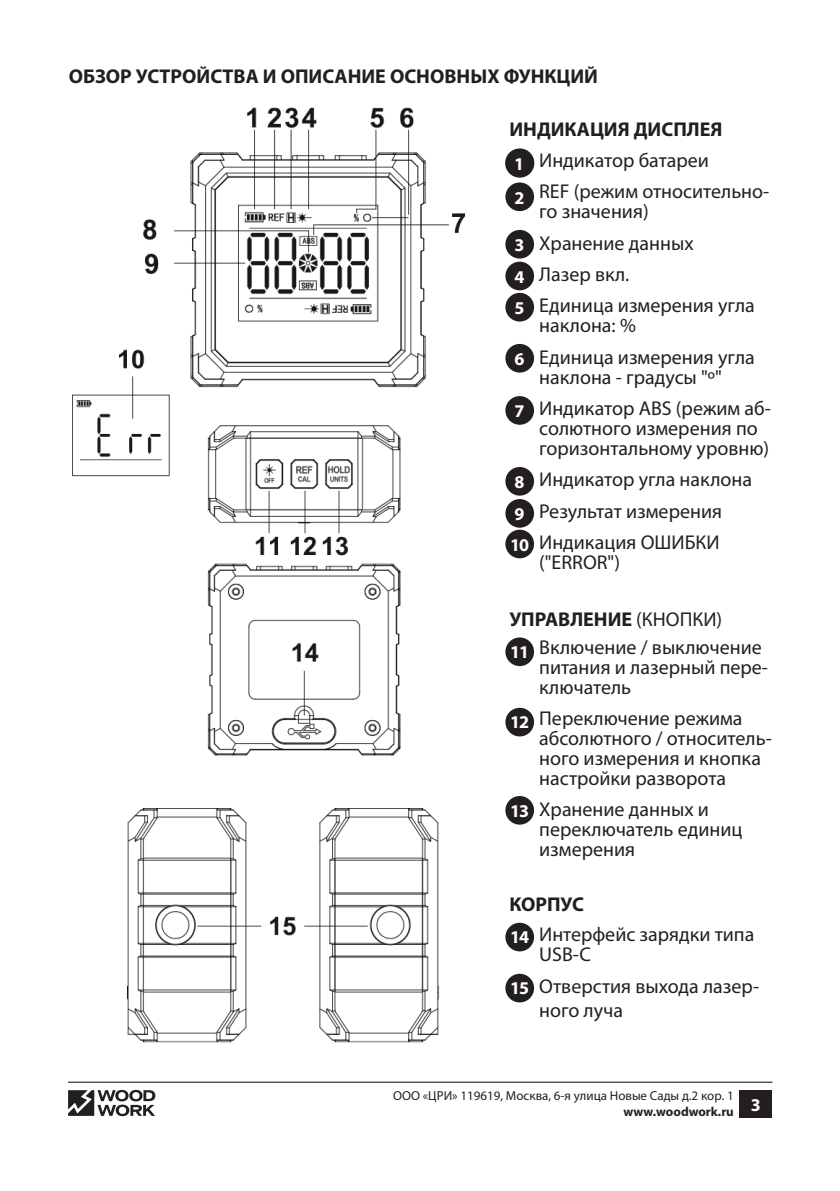
<style>
.page{position:relative;width:840px;height:1191px;background:#fff}
.page>*{position:absolute;margin:0;border:0;box-sizing:border-box;transform-origin:0 0}
.t1{font:20px/20px "Myriad Pro";color:#231f20}
.t2{font:700 20px "Myriad Pro";color:#231f20}
.t3{font:700 18px/31.4px "Myriad Pro";letter-spacing:-.05em;color:#fff}
.t4{font:13px "Myriad Pro";color:#231f20}
.t5{font:700 13px "Myriad Pro";color:#231f20}
.s1{font-weight:400}
</style>
<div class="page">
<div style="left:739px;top:1090px;width:32px;height:27px;background:#231f20"></div>
<hr style="left:68px;top:1081px;width:704px;height:1px;background:#040503">
<svg style="left:68px;top:1089px;width:87px;height:27px"></svg>
<div style="left:505px;top:148px;width:29px;height:30px;background:#231f20;border-radius:50%"></div>
<div style="left:505px;top:182px;width:28px;height:29px;background:#231f20;border-radius:50%"></div>
<div style="left:505px;top:230px;width:28px;height:28px;background:#231f20;border-radius:50%"></div>
<div style="left:505px;top:262px;width:28px;height:28px;background:#231f20;border-radius:50%"></div>
<div style="left:505px;top:293px;width:28px;height:28px;background:#231f20;border-radius:50%"></div>
<div style="left:505px;top:344px;width:28px;height:28px;background:#231f20;border-radius:50%"></div>
<div style="left:505px;top:396px;width:28px;height:29px;background:#231f20;border-radius:50%"></div>
<div style="left:505px;top:467px;width:28px;height:28px;background:#231f20;border-radius:50%"></div>
<div style="left:505px;top:499px;width:28px;height:29px;background:#231f20;border-radius:50%"></div>
<div style="left:505px;top:529px;width:28px;height:29px;background:#231f20;border-radius:50%"></div>
<div style="left:505px;top:637px;width:28px;height:29px;background:#231f20;border-radius:50%"></div>
<div style="left:505px;top:708px;width:28px;height:28px;background:#231f20;border-radius:50%"></div>
<div style="left:505px;top:796px;width:28px;height:28px;background:#231f20;border-radius:50%"></div>
<div style="left:505px;top:922px;width:28px;height:29px;background:#231f20;border-radius:50%"></div>
<div style="left:505px;top:973px;width:28px;height:29px;background:#231f20;border-radius:50%"></div>
<img style="left:72px;top:107px;width:394px;height:936px">
<p class="t2" style="left:69px;top:63px;width:530px">ОБЗОР УСТРОЙСТВА И ОПИСАНИЕ ОСНОВНЫХ ФУНКЦИЙ</p>
<p class="t2" style="left:509px;top:116px;width:215px">ИНДИКАЦИЯ ДИСПЛЕЯ</p>
<p class="t3" style="left:514px;top:146px;width:12px;line-height:33.8px">1<br>2</p>
<p class="t3" style="left:514px;top:229px;width:11px;text-align:justify">3<br>4<br>5</p>
<p class="t3" style="left:514px;top:343px;width:11px">6</p>
<p class="t3" style="left:514px;top:395px;width:11px">7</p>
<p class="t3" style="left:509px;top:465px;width:21px">8<br>9<br>10</p>
<p class="t1" style="left:539px;top:144px;width:231px;line-height:31.4px">Индикатор батареи<br>REF (режим относительно-</p>
<p class="t1" style="left:539px;top:195px;width:217px;line-height:31.4px">го значения)<br>Хранение данных<br>Лазер вкл.<br>Единица измерения угла</p>
<p class="t1" style="left:539px;top:309px;width:217px;line-height:31.4px">наклона: %<br>Единица измерения угла</p>
<p class="t1" style="left:539px;top:361px;width:233px;line-height:31.4px">наклона - градусы "º"<br>Индикатор ABS (режим аб-</p>
<p class="t1" style="left:539px;top:418px;width:231px">солютного измерения по горизонтальному уровню)</p>
<p class="t1" style="left:539px;top:463px;width:214px;line-height:31.4px">Индикатор угла наклона<br>Результат измерения<br>Индикация ОШИБКИ</p>
<p class="t1" style="left:539px;top:552px;width:82px">("ERROR")</p>
<p class="t2" style="left:509px;top:606px;width:214px">УПРАВЛЕНИЕ <span class="s1">(КНОПКИ)</span></p>
<p class="t3" style="left:509px;top:635px;width:21px">11</p>
<p class="t3" style="left:509px;top:706px;width:21px">12</p>
<p class="t3" style="left:509px;top:794px;width:21px">13</p>
<p class="t1" style="left:539px;top:636px;width:230px">Включение / выключение питания и лазерный пере&shy;ключатель</p>
<p class="t1" style="left:539px;top:708px;width:234px">Переключение режима абсолютного / относитель&shy;ного измерения и кнопка настройки разворота</p>
<p class="t1" style="left:539px;top:799px;width:205px">Хранение данных и переключатель единиц измерения</p>
<p class="t2" style="left:509px;top:891px;width:76px">КОРПУС</p>
<p class="t3" style="left:509px;top:921px;width:21px">14</p>
<p class="t3" style="left:509px;top:972px;width:21px">15</p>
<p class="t1" style="left:539px;top:924px;width:217px">Интерфейс зарядки типа<br>USB-C</p>
<p class="t1" style="left:539px;top:973px;width:221px;line-height:24px">Отверстия выхода лазер&shy;ного луча</p>
<p class="t4" style="left:393px;top:1088px;width:342px">ООО «ЦРИ» 119619, Москва, 6-я улица Новые Сады д.2 кор. 1</p>
<p class="t5" style="left:623px;top:1103px;width:112px">www.woodwork.ru</p>
<p class="t3" style="left:750px;top:1088px;width:11px">3</p>
</div>
